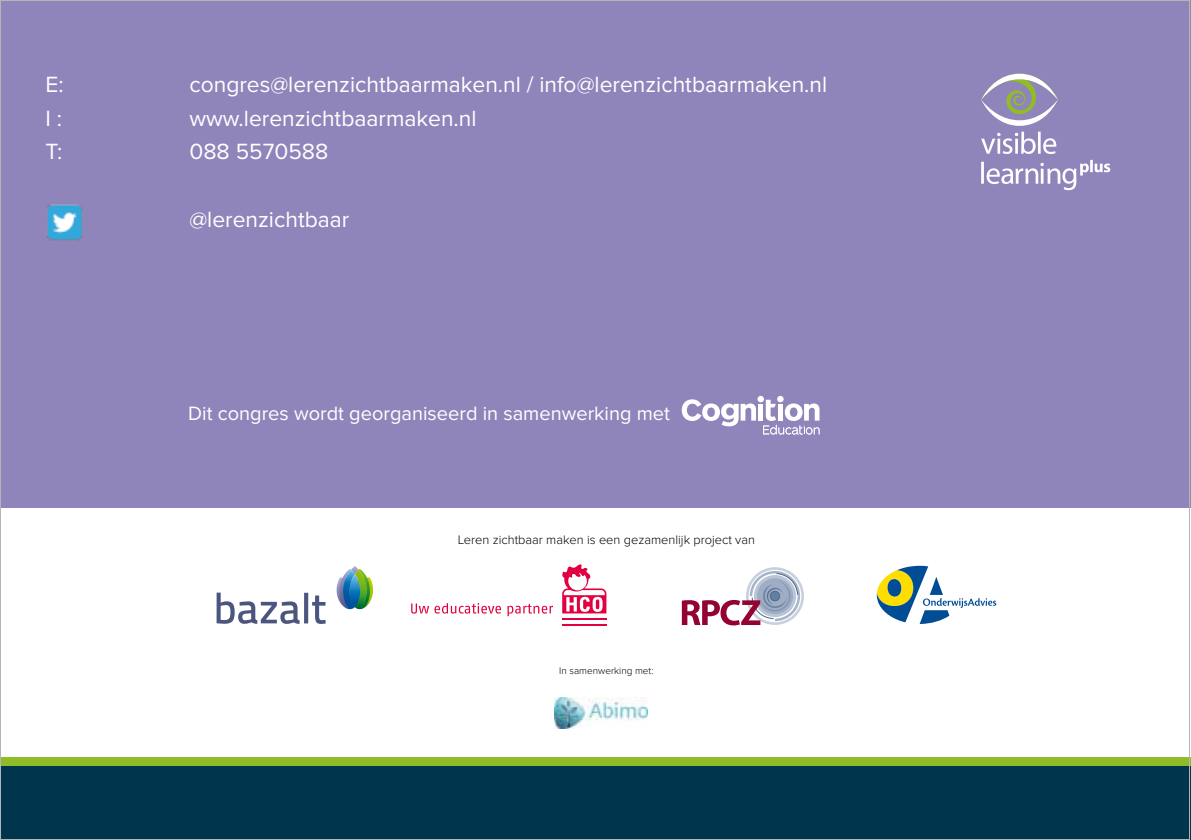
<style>
.page{position:relative;width:1191px;height:840px;background:#fff}
.page>*{position:absolute;margin:0;border:0;box-sizing:border-box;transform-origin:0 0}
.t1{font:22.8px "Proxima Nova";color:#fff}
.t2{font:20px "Proxima Nova";color:#fff}
.t3{font:300 12.8px "Proxima Nova";color:#000}
.t4{font:300 10px "Proxima Nova";color:#000}
</style>
<div class="page">
<div style="left:0;top:757px;width:1191px;height:8px;background:#8fbc27"></div>
<div style="left:0;top:0;width:1191px;height:507px;background:#9085ba"></div>
<img style="left:47px;top:204px;width:36px;height:37px">
<svg style="left:216px;top:592px;width:84px;height:31px"></svg>
<svg style="left:304px;top:592px;width:4px;height:31px"></svg>
<svg style="left:312px;top:595px;width:14px;height:28px"></svg>
<svg style="left:336px;top:566px;width:38px;height:44px"></svg>
<hr style="left:562px;top:623px;width:44px;height:2px;background:#e20040">
<hr style="left:562px;top:617px;width:44px;height:2px;background:#e20040">
<svg style="left:562px;top:564px;width:44px;height:49px"></svg>
<svg style="left:411px;top:603px;width:90px;height:10px"></svg>
<svg style="left:507px;top:603px;width:46px;height:12px"></svg>
<div style="left:746px;top:567px;width:58px;height:57px;border:3px solid #c8d0de;border-radius:50%"></div>
<svg style="left:682px;top:569px;width:119px;height:56px"></svg>
<svg style="left:876px;top:565px;width:120px;height:59px"></svg>
<img style="left:555px;top:697px;width:92px;height:31px">
<div style="left:0;top:765px;width:1191px;height:74px;background:#00364d"></div>
<div style="left:757px;top:395px;width:7px;height:7px;background:#fff;border-radius:50%"></div>
<svg style="left:777px;top:395px;width:6px;height:7px"></svg>
<svg style="left:682px;top:399px;width:74px;height:27px"></svg>
<div style="left:758px;top:403px;width:5px;height:17px;background:#fff"></div>
<svg style="left:763px;top:399px;width:56px;height:35px"></svg>
<svg style="left:981px;top:132px;width:129px;height:59px"></svg>
<svg style="left:981px;top:74px;width:77px;height:52px"></svg>
<p class="t1" style="left:45px;top:71px;width:20px">E:</p>
<p class="t1" style="left:189px;top:71px;width:639px">congres@lerenzichtbaarmaken.nl / info@lerenzichtbaarmaken.nl</p>
<p class="t1" style="left:45px;top:105px;width:18px">I :</p>
<p class="t1" style="left:189px;top:105px;width:289px">www.lerenzichtbaarmaken.nl</p>
<p class="t1" style="left:45px;top:138px;width:19px">T:</p>
<p class="t1" style="left:189px;top:138px;width:140px">088 5570588</p>
<p class="t1" style="left:189px;top:206px;width:161px">@lerenzichtbaar</p>
<p class="t2" style="left:188px;top:401px;width:483px">Dit congres wordt georganiseerd in samenwerking met</p>
<p class="t3" style="left:458px;top:532px;width:299px">Leren zichtbaar maken is een gezamenlijk project van</p>
<p class="t4" style="left:559px;top:664px;width:96px">In samenwerking met:</p>
</div>
